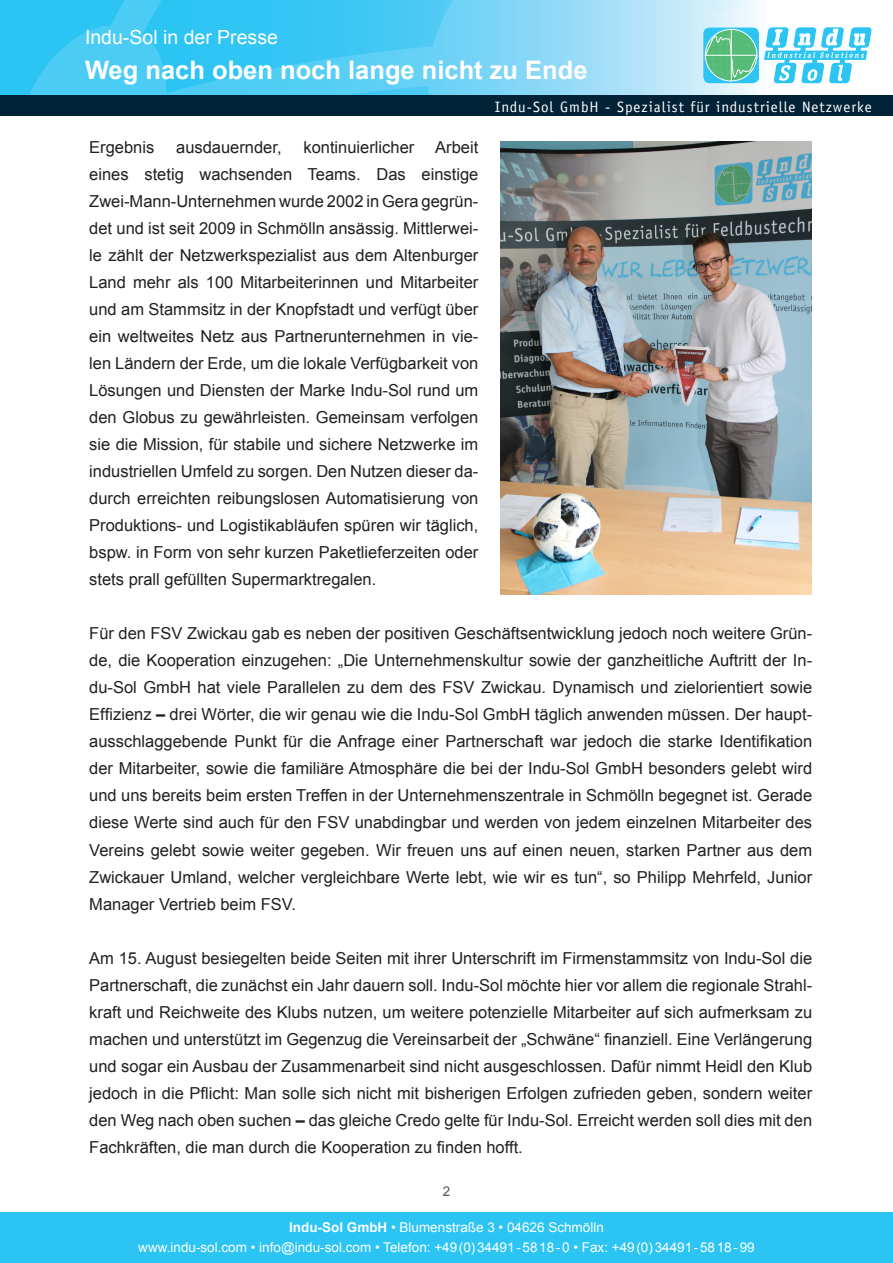
<style>
.page{position:relative;width:893px;height:1263px;background:#fff}
.page>*{position:absolute;margin:0;border:0;box-sizing:border-box;transform-origin:0 0}
.t1{font:700 25.5px "Arial";color:#fff}
.t2{font:19.5px "Arial";color:#fff}
.t3{font:16.5px/27px "Arial";color:#231f20;text-align:justify}
.t4{font:15px "Officina Sans";letter-spacing:.07em;color:#fff}
.t5{font:13.5px/19.2px "Arial";color:#fff;text-align:center}
.t6{font:13.5px "Arial";color:#57585a}
.s1{font-weight:700}
</style>
<div class="page">
<svg style="left:0;top:0;width:893px;height:96px;background:#70d2f4"></svg>
<svg style="left:703px;top:28px;width:56px;height:55px"></svg>
<svg style="left:764px;top:27px;width:108px;height:56px"></svg>
<svg style="left:705px;top:29px;width:52px;height:52px;background:#64c6a2"></svg>
<div style="left:0;top:96px;width:893px;height:20px;background:#022337"></div>
<div style="left:0;top:1212px;width:893px;height:51px;background:#2bc4f3"></div>
<img style="left:501px;top:141px;width:311px;height:453px">
<p class="t2" style="left:85px;top:24px;width:194px">Indu-Sol in der Presse</p>
<p class="t1" style="left:85px;top:53px;width:504px">Weg nach oben noch lange nicht zu Ende</p>
<p class="t4" style="left:495px;top:98px;width:378px">Indu-Sol GmbH - Spezialist für industrielle Netzwerke</p>
<p class="t3" style="left:89px;top:134px;width:391px;text-indent:346px">Arbeit eines stetig wachsenden Teams. Das einstige Zwei-Mann-Unternehmen wurde 2002 in Gera gegrün&shy;det und ist seit 2009 in Schmölln ansässig. Mittlerwei&shy;le zählt der Netzwerkspezialist aus dem Altenburger Land mehr als 100 Mitarbeiterinnen und Mitarbeiter und am Stammsitz in der Knopfstadt und verfügt über ein weltweites Netz aus Partnerunternehmen in vie&shy;len Ländern der Erde, um die lokale Verfügbarkeit von Lösungen und Diensten der Marke Indu-Sol rund um den Globus zu gewährleisten. Gemeinsam verfolgen sie die Mission, für stabile und sichere Netzwerke im industriellen Umfeld zu sorgen. Den Nutzen dieser da&shy;durch erreichten reibungslosen Automatisierung von Produktions- und Logistikabläufen spüren wir täglich, bspw. in Form von sehr kurzen Paketlieferzeiten oder stets prall gefüllten Supermarktregalen.</p>
<p class="t3" style="left:89px;top:620px;width:724px">Für den FSV Zwickau gab es neben der positiven Geschäftsentwicklung jedoch noch weitere Grün&shy;de, die Kooperation einzugehen: „Die Unternehmenskultur sowie der ganzheitliche Auftritt der In&shy;du-Sol GmbH hat viele Parallelen zu dem des FSV Zwickau. Dynamisch und zielorientiert sowie Effizienz <span class="s1">‒</span> drei Wörter, die wir genau wie die Indu-Sol GmbH täglich anwenden müssen. Der haupt&shy;ausschlaggebende Punkt für die Anfrage einer Partnerschaft war jedoch die starke Identifikation der Mitarbeiter, sowie die familiäre Atmosphäre die bei der Indu-Sol GmbH besonders gelebt wird und uns bereits beim ersten Treffen in der Unternehmenszentrale in Schmölln begegnet ist. Gerade diese Werte sind auch für den FSV unabdingbar und werden von jedem einzelnen Mitarbeiter des Vereins gelebt sowie weiter gegeben. Wir freuen uns auf einen neuen, starken Partner aus dem Zwickauer Umland, welcher vergleichbare Werte lebt, wie wir es tun“, so Philipp Mehrfeld, Junior Manager Vertrieb beim FSV.</p>
<p class="t3" style="left:89px;top:944px;width:724px">Am 15. August besiegelten beide Seiten mit ihrer Unterschrift im Firmenstammsitz von Indu-Sol die Partnerschaft, die zunächst ein Jahr dauern soll. Indu-Sol möchte hier vor allem die regionale Strahl&shy;kraft und Reichweite des Klubs nutzen, um weitere potenzielle Mitarbeiter auf sich aufmerksam zu machen und unterstützt im Gegenzug die Vereinsarbeit der „Schwäne“ finanziell. Eine Verlängerung und sogar ein Ausbau der Zusammenarbeit sind nicht ausgeschlossen. Dafür nimmt Heidl den Klub jedoch in die Pflicht: Man solle sich nicht mit bisherigen Erfolgen zufrieden geben, sondern weiter den Weg nach oben suchen <span class="s1">‒</span> das gleiche Credo gelte für Indu-Sol. Erreicht werden soll dies mit den Fachkräften, die man durch die Kooperation zu finden hofft.</p>
<p class="t3" style="left:89px;top:134px;width:67px">Ergebnis</p>
<p class="t3" style="left:176px;top:134px;width:107px">ausdauernder,</p>
<p class="t3" style="left:303px;top:134px;width:112px">kontinuierlicher</p>
<p class="t6" style="left:443px;top:1183px;width:9px">2</p>
<p class="t5" style="left:138px;top:1218px;width:618px"><span class="s1">Indu-Sol GmbH</span> • Blumenstraße 3 • 04626 Schmölln<br>www.indu-sol.com • info@indu-sol.com • Telefon: +49(0)34491-5818-0 • Fax: +49(0)34491-5818-99</p>
</div>
